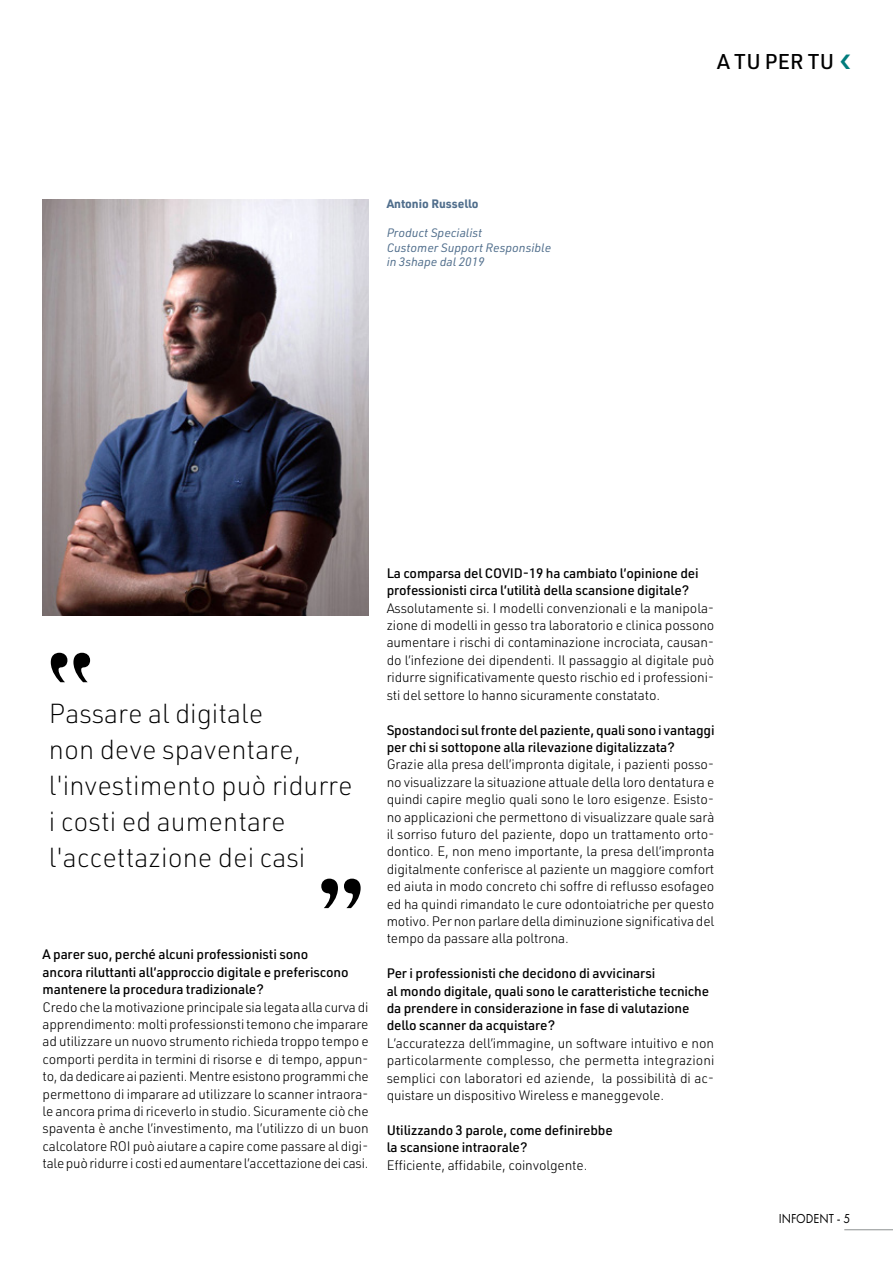
<style>
.page{position:relative;width:893px;height:1263px;background:#fff}
.page>*{position:absolute;margin:0;border:0;box-sizing:border-box;transform-origin:0 0}
.t1{font:200 27px/36px "URWDIN";color:#000}
.t2{font:500 21px "URWDIN";letter-spacing:.015em;color:#000}
.t3{font:300 13.5px/17.4px "URWDIN";letter-spacing:-.01em;color:#000;text-align:justify}
.t4{font:500 13.5px/17.4px "URWDIN";letter-spacing:-.01em;color:#000}
.t5{font:13.5px "Futura PT";color:#000;scale:.9 1}
.t6{font:italic 12px/14.4px "URWDIN";color:#506e8c}
.t7{font:700 12px "URWDIN";color:#506e8c}
</style>
<div class="page">
<hr style="left:844px;top:1229px;width:49px;height:1px;background:#8d9091">
<img style="left:43px;top:199px;width:326px;height:416px">
<svg style="left:51px;top:653px;width:39px;height:29px"></svg>
<svg style="left:321px;top:879px;width:40px;height:29px"></svg>
<p class="t7" style="left:387px;top:196px;width:93px">Antonio Russello</p>
<p class="t6" style="left:387px;top:225px;width:166px">Product Specialist<br>Customer Support Responsible in 3shape dal 2019</p>
<h2 class="t2" style="left:717px;top:47px;width:119px">A TU PER TU</h2>
<h1 class="t1" style="left:49px;top:695px;width:305px">Passare al digitale<br>non deve spaventare, l'investimento può ridurre i costi ed aumentare l'accettazione dei casi</h1>
<p class="t4" style="left:43px;top:945px;width:308px">A parer suo, perché alcuni professionisti sono ancora riluttanti all’approccio digitale e preferiscono mantenere la procedura tradizionale?</p>
<p class="t3" style="left:43px;top:998px;width:328px">Credo che la motivazione principale sia legata alla curva di apprendimento: molti professionsti temono che imparare ad utilizzare un nuovo strumento richieda troppo tempo e comporti perdita in termini di risorse e di tempo, appun&shy;to, da dedicare ai pazienti. Mentre esistono programmi che permettono di imparare ad utilizzare lo scanner intraora&shy;le ancora prima di riceverlo in studio. Sicuramente ciò che spaventa è anche l’investimento, ma l’utilizzo di un buon calcolatore ROI può aiutare a capire come passare al digi&shy;tale può ridurre i costi ed aumentare l’accettazione dei casi.</p>
<p class="t4" style="left:387px;top:564px;width:313px">La comparsa del COVID-19 ha cambiato l’opinione dei professionisti circa l’utilità della scansione digitale?</p>
<p class="t3" style="left:387px;top:599px;width:329px">Assolutamente si. I modelli convenzionali e la manipola&shy;zione di modelli in gesso tra laboratorio e clinica possono aumentare i rischi di contaminazione incrociata, causan&shy;do l’infezione dei dipendenti. Il passaggio al digitale può ridurre significativamente questo rischio ed i professioni&shy;sti del settore lo hanno sicuramente constatato.</p>
<p class="t4" style="left:387px;top:720px;width:329px">Spostandoci sul fronte del paziente, quali sono i vantaggi per chi si sottopone alla rilevazione digitalizzata?</p>
<p class="t3" style="left:387px;top:755px;width:329px">Grazie alla presa dell’impronta digitale, i pazienti posso&shy;no visualizzare la situazione attuale della loro dentatura e quindi capire meglio quali sono le loro esigenze. Esisto&shy;no applicazioni che permettono di visualizzare quale sarà il sorriso futuro del paziente, dopo un trattamento orto&shy;dontico. E, non meno importante, la presa dell’impronta digitalmente conferisce al paziente un maggiore comfort ed aiuta in modo concreto chi soffre di reflusso esofageo ed ha quindi rimandato le cure odontoiatriche per questo motivo. Per non parlare della diminuzione significativa del tempo da passare alla poltrona.</p>
<p class="t4" style="left:387px;top:964px;width:324px">Per i professionisti che decidono di avvicinarsi<br>al mondo digitale, quali sono le caratteristiche tecniche da prendere in considerazione in fase di valutazione dello scanner da acquistare?</p>
<p class="t3" style="left:387px;top:1034px;width:329px">L’accuratezza dell’immagine, un software intuitivo e non particolarmente complesso, che permetta integrazioni semplici con laboratori ed aziende, la possibilità di ac&shy;quistare un dispositivo Wireless e maneggevole.</p>
<p class="t4" style="left:387px;top:1121px;width:228px">Utilizzando 3 parole, come definirebbe la scansione intraorale?</p>
<p class="t3" style="left:387px;top:1156px;width:202px">Efficiente, affidabile, coinvolgente.</p>
<p class="t5" style="left:779px;top:1210px;width:81px">INFODENT - 5</p>
</div>
